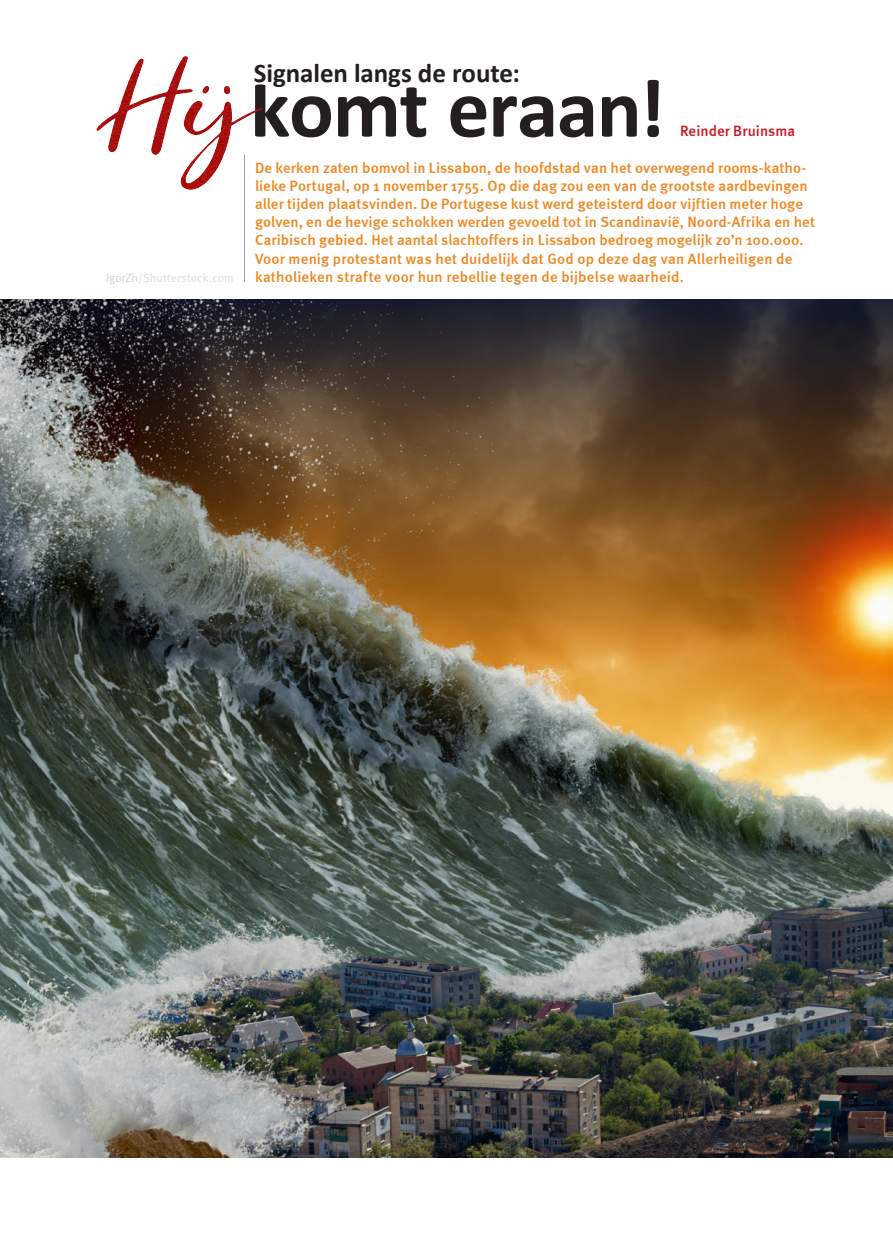
<style>
.page{position:relative;width:893px;height:1234px;background:#fff}
.page>*{position:absolute;margin:0;border:0;box-sizing:border-box;transform-origin:0 0}
.t1{font:700 83.7px "Calibri";letter-spacing:-.015em;color:#231f20}
.t2{font:700 27px "Calibri";letter-spacing:-.005em;color:#231f20}
.t3{font:500 15px/18.1px "Meta";letter-spacing:.005em;color:#ed861e}
.t4{font:500 15px "Meta";color:#c61621}
.t5{font:12px "Meta Normal";letter-spacing:.005em;color:#dcdddf}
.s1{color:#d1d2d4}
</style>
<div class="page">
<hr style="left:244px;top:155px;width:1px;height:127px;background:#9d9fa2">
<svg style="left:263px;top:84px;width:26px;height:53px"></svg>
<svg style="left:96px;top:56px;width:167px;height:134px"></svg>
<img style="left:0;top:300px;width:893px;height:857px">
<h2 class="t2" style="left:254px;top:56px;width:268px">Signalen langs de route:</h2>
<h1 class="t1" style="left:289px;top:55px;width:378px">omt eraan!</h1>
<p class="t4" style="left:680px;top:122px;width:116px">Reinder Bruinsma</p>
<p class="t3" style="left:255px;top:158px;width:561px">De kerken zaten bomvol in Lissabon, de hoofdstad van het overwegend rooms-katho&shy;lieke Portugal, op 1 november 1755. Op die dag zou een van de grootste aardbevingen aller tijden plaatsvinden. De Portugese kust werd geteisterd door vijftien meter hoge golven, en de hevige schokken werden gevoeld tot in Scandinavië, Noord-Afrika en het Caribisch gebied. Het aantal slachtoffers in Lissabon bedroeg mogelijk zo’n 100.000.<br>Voor menig protestant was het duidelijk dat God op deze dag van Allerheiligen de</p>
<p class="t5" style="left:106px;top:270px;width:129px"><span class="s1">IgorZh</span>/Shutterstock.com</p>
<p class="t3" style="left:255px;top:267px;width:430px">katholieken strafte voor hun rebellie tegen de bijbelse waarheid.</p>
</div>
